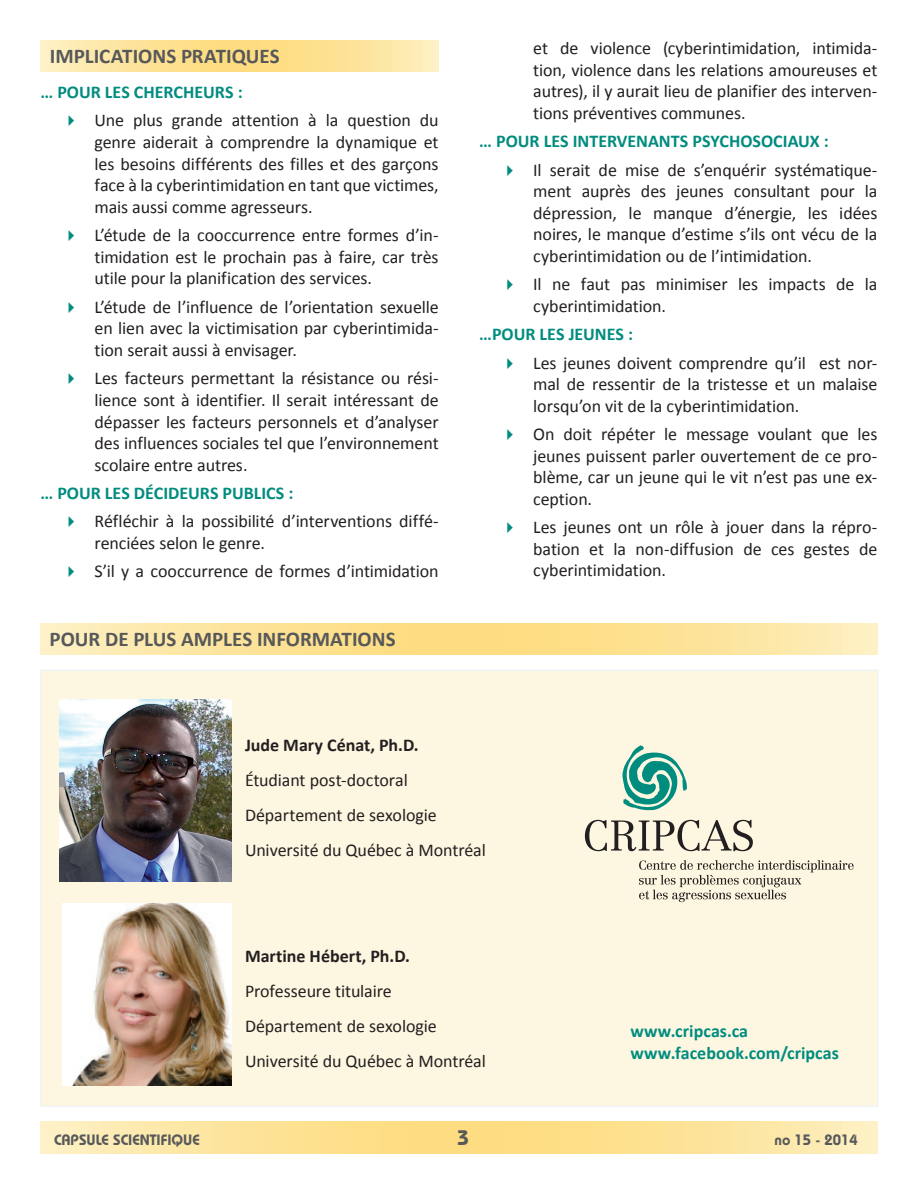
<style>
.page{position:relative;width:918px;height:1188px;background:#fff}
.page>*{position:absolute;margin:0;border:0;box-sizing:border-box;transform-origin:0 0}
.t1{font:700 21px "Calibri";color:#57585a}
.t2{font:600 21px "Bauhaus";color:#57585a}
.t3{font:18px/21.6px "Calibri";letter-spacing:-.005em;color:#231f20;text-align:justify}
.t4{font:700 18px/21.6px "Calibri";color:#008c7f}
.t5{font:700 18px "Calibri";color:#231f20}
.t6{font:600 15px "Bauhaus";color:#57585a}
</style>
<div class="page">
<svg style="left:40px;top:1122px;width:838px;height:31px;background:#fde49a"></svg>
<div style="left:40px;top:670px;width:839px;height:437px;background:#fdf7e1;border:2px solid #f2f3f4"></div>
<svg style="left:40px;top:40px;width:399px;height:31px;background:#fde49a"></svg>
<svg style="left:41px;top:624px;width:837px;height:31px;background:#fde49a"></svg>
<img style="left:63px;top:903px;width:169px;height:182px">
<svg style="left:585px;top:820px;width:168px;height:31px"></svg>
<svg style="left:639px;top:860px;width:215px;height:42px"></svg>
<svg style="left:622px;top:745px;width:65px;height:66px"></svg>
<img style="left:60px;top:700px;width:172px;height:182px">
<p class="t1" style="left:50px;top:43px;width:231px">IMPLICATIONS PRATIQUES</p>
<p class="t4" style="left:41px;top:80px;width:204px">… POUR LES CHERCHEURS :</p>
<p class="t3" style="left:94px;top:109px;width:346px">Une plus grande attention à la question du genre aiderait à comprendre la dynamique et les besoins différents des filles et des garçons face à la cyberintimidation en tant que victimes, mais aussi comme agresseurs.</p>
<p class="t3" style="left:94px;top:224px;width:346px">L’étude de la cooccurrence entre formes d’in&shy;timidation est le prochain pas à faire, car très utile pour la planification des services.</p>
<p class="t3" style="left:94px;top:295px;width:346px">L’étude de l’influence de l’orientation sexuelle en lien avec la victimisation par cyberintimida&shy;tion serait aussi à envisager.</p>
<p class="t3" style="left:94px;top:367px;width:346px">Les facteurs permettant la résistance ou rési&shy;lience sont à identifier. Il serait intéressant de dépasser les facteurs personnels et d’analyser des influences sociales tel que l’environnement scolaire entre autres.</p>
<p class="t4" style="left:40px;top:481px;width:255px">… POUR LES DÉCIDEURS PUBLICS :</p>
<p class="t3" style="left:94px;top:510px;width:346px">Réfléchir à la possibilité d’interventions diffé&shy;renciées selon le genre.</p>
<p class="t3" style="left:94px;top:560px;width:346px">S’il y a cooccurrence de formes d’intimidation</p>
<p class="t1" style="left:50px;top:626px;width:348px">POUR DE PLUS AMPLES INFORMATIONS</p>
<p class="t3" style="left:533px;top:36px;width:346px">et de violence (cyberintimidation, intimida&shy;tion, violence dans les relations amoureuses et autres), il y aurait lieu de planifier des interven&shy;tions préventives communes.</p>
<p class="t4" style="left:479px;top:130px;width:351px">… POUR LES INTERVENANTS PSYCHOSOCIAUX :</p>
<p class="t3" style="left:533px;top:158px;width:346px">Il serait de mise de s’enquérir systématique&shy;ment auprès des jeunes consultant pour la dépression, le manque d’énergie, les idées noires, le manque d’estime s’ils ont vécu de la cyberintimidation ou de l’intimidation.</p>
<p class="t3" style="left:533px;top:273px;width:346px">Il ne faut pas minimiser les impacts de la cyberintimidation.</p>
<p class="t4" style="left:479px;top:323px;width:155px">…POUR LES JEUNES :</p>
<p class="t3" style="left:533px;top:351px;width:346px">Les jeunes doivent comprendre qu’il est nor&shy;mal de ressentir de la tristesse et un malaise lorsqu’on vit de la cyberintimidation.</p>
<p class="t3" style="left:533px;top:422px;width:346px">On doit répéter le message voulant que les jeunes puissent parler ouvertement de ce pro&shy;blème, car un jeune qui le vit n’est pas une ex&shy;ception.</p>
<p class="t3" style="left:533px;top:516px;width:346px">Les jeunes ont un rôle à jouer dans la répro&shy;bation et la non-diffusion de ces gestes de cyberintimidation.</p>
<p class="t5" style="left:245px;top:734px;width:175px">Jude Mary Cénat, Ph.D.</p>
<p class="t3" style="left:245px;top:762px;width:242px;line-height:35.1px;text-align:left">Étudiant post-doctoral<br>Département de sexologie<br>Université du Québec à Montréal</p>
<p class="t5" style="left:245px;top:945px;width:167px">Martine Hébert, Ph.D.</p>
<p class="t3" style="left:245px;top:972px;width:242px;line-height:35.1px;text-align:left">Professeure titulaire<br>Département de sexologie<br>Université du Québec à Montréal</p>
<p class="t4" style="left:630px;top:1020px;width:210px">www.cripcas.ca www.facebook.com/cripcas</p>
<p class="t6" style="left:54px;top:1131px;width:147px">CAPSULE SCIENTIFIQUE</p>
<p class="t2" style="left:458px;top:1125px;width:13px">3</p>
<p class="t6" style="left:775px;top:1131px;width:85px">no 15 - 2014</p>
</div>
